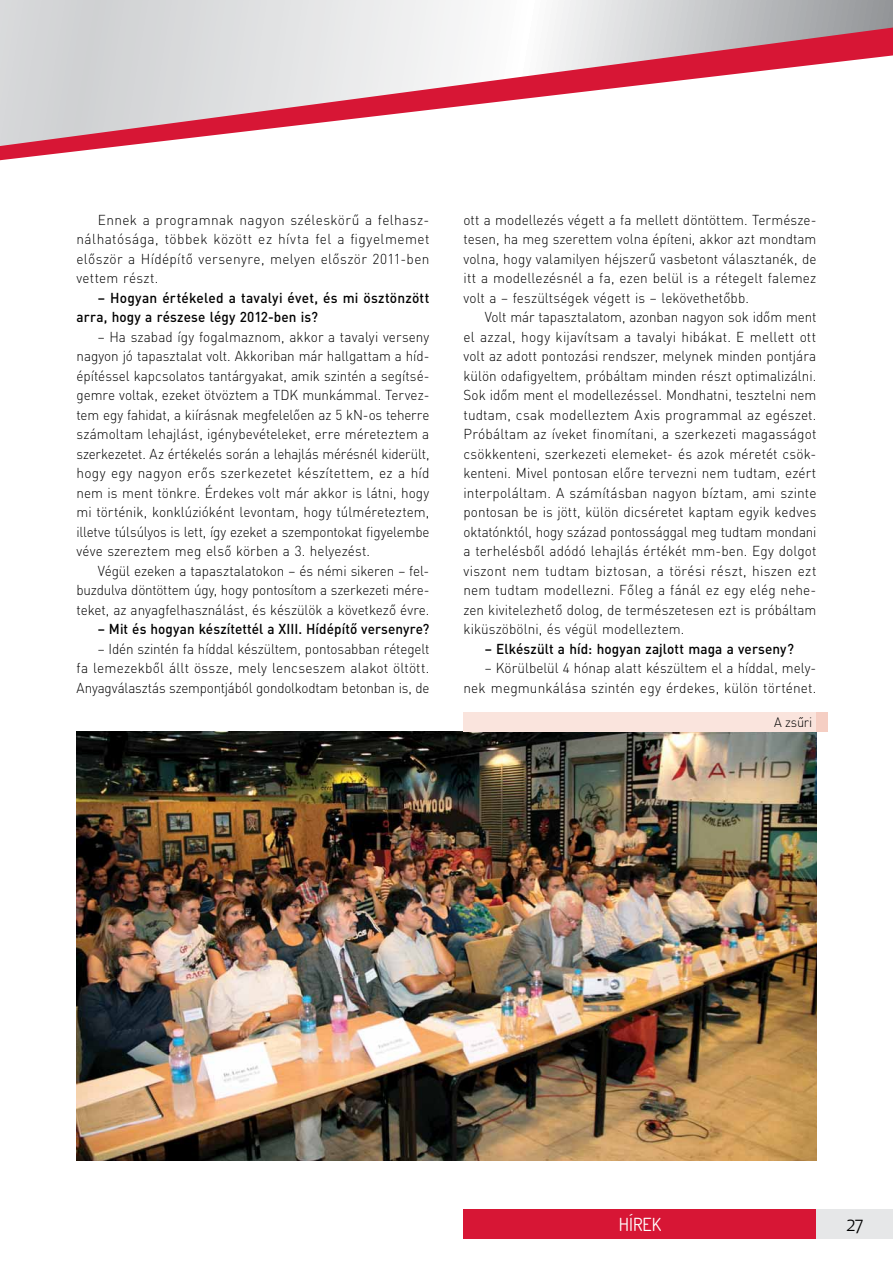
<style>
.page{position:relative;width:893px;height:1263px;background:#fff}
.page>*{position:absolute;margin:0;border:0;box-sizing:border-box;transform-origin:0 0}
.t1{font:18px "Terminal Dosis";color:#fff}
.t2{font:18px "Apex New";color:#000}
.t3{font:300 14.25px/19.5px "DIN Pro";letter-spacing:.005em;color:#000;text-align:justify;scale:.95 1}
.t4{font:300 14.25px/19.5px "DIN Pro";letter-spacing:.005em;color:#000;text-align:justify;scale:.94 1}
.t5{font:300 14.25px/19.5px "DIN Pro";letter-spacing:.005em;color:#000;text-align:justify;scale:.96 1}
.t6{font:500 14.25px "DIN Pro";letter-spacing:.01em;color:#000;scale:.95 1}
.t7{font:500 14.25px/19.5px "DIN Pro";letter-spacing:.01em;color:#000;scale:.96 1}
.t8{font:300 13.5px "DIN Pro";letter-spacing:-.015em;color:#000;scale:.95 1}
</style>
<div class="page">
<svg style="left:0;top:0;width:893px;height:161px"></svg>
<div style="left:463px;top:1209px;width:353px;height:30px;background:#d71635"></div>
<div style="left:816px;top:1209px;width:77px;height:30px;background:#e6e7e8"></div>
<img style="left:77px;top:732px;width:739px;height:429px">
<div style="left:816px;top:712px;width:12px;height:20px;background:#f5cec3"></div>
<div style="left:463px;top:712px;width:353px;height:20px;background:#fae4dd"></div>
<p class="t5" style="left:77px;top:212px;width:369px;text-indent:21px">Ennek a programnak nagyon széleskörű a felhasz&shy;nálhatósága, többek között ez hívta fel a figyelmemet először a Hídépítő versenyre, melyen először 2011-ben vettem részt.</p>
<p class="t7" style="left:77px;top:289px;width:369px;text-indent:21px">– Hogyan értékeled a tavalyi évet, és mi ösztönzött arra, hogy a részese légy 2012-ben is?</p>
<p class="t3" style="left:77px;top:329px;width:373px;text-indent:21px">– Ha szabad így fogalmaznom, akkor a tavalyi verseny nagyon jó tapasztalat volt. Akkoriban már hallgattam a híd&shy;építéssel kapcsolatos tantárgyakat, amik szintén a segítsé&shy;gemre voltak, ezeket ötvöztem a TDK munkámmal. Tervez&shy;tem egy fahidat, a kiírásnak megfelelően az 5 kN-os teherre számoltam lehajlást, igénybevételeket, erre méreteztem a szerkezetet. Az értékelés során a lehajlás mérésnél kiderült, hogy egy nagyon erős szerkezetet készítettem, ez a híd nem is ment tönkre. Érdekes volt már akkor is látni, hogy mi történik, konklúzióként levontam, hogy túlméreteztem, illetve túlsúlyos is lett, így ezeket a szempontokat figyelembe véve szereztem meg első körben a 3. helyezést.</p>
<p class="t3" style="left:77px;top:563px;width:373px;text-indent:21px">Végül ezeken a tapasztalatokon – és némi sikeren – fel&shy;buzdulva döntöttem úgy, hogy pontosítom a szerkezeti mére&shy;teket, az anyagfelhasználást, és készülök a következő évre.</p>
<p class="t6" style="left:98px;top:624px;width:351px">– Mit és hogyan készítettél a XIII. Hídépítő versenyre?</p>
<p class="t4" style="left:77px;top:641px;width:377px;text-indent:21px">– Idén szintén fa híddal készültem, pontosabban rétegelt fa lemezekből állt össze, mely lencseszem alakot öltött.<br>Anyagválasztás szempontjából gondolkodtam betonban is, de</p>
<p class="t3" style="left:463px;top:212px;width:373px">ott a modellezés végett a fa mellett döntöttem. Természe&shy;tesen, ha meg szerettem volna építeni, akkor azt mondtam volna, hogy valamilyen héjszerű vasbetont választanék, de itt a modellezésnél a fa, ezen belül is a rétegelt falemez volt a – feszültségek végett is – lekövethetőbb.</p>
<p class="t4" style="left:463px;top:309px;width:377px;text-indent:21px">Volt már tapasztalatom, azonban nagyon sok időm ment el azzal, hogy kijavítsam a tavalyi hibákat. E mellett ott volt az adott pontozási rendszer, melynek minden pontjára külön odafigyeltem, próbáltam minden részt optimalizálni.<br>Sok időm ment el modellezéssel. Mondhatni, tesztelni nem tudtam, csak modelleztem Axis programmal az egészet.<br>Próbáltam az íveket finomítani, a szerkezeti magasságot csökkenteni, szerkezeti elemeket- és azok méretét csök&shy;kenteni. Mivel pontosan előre tervezni nem tudtam, ezért interpoláltam. A számításban nagyon bíztam, ami szinte pontosan be is jött, külön dicséretet kaptam egyik kedves oktatónktól, hogy század pontossággal meg tudtam mondani a terhelésből adódó lehajlás értékét mm-ben. Egy dolgot viszont nem tudtam biztosan, a törési részt, hiszen ezt nem tudtam modellezni. Főleg a fánál ez egy elég nehe&shy;zen kivitelezhető dolog, de természetesen ezt is próbáltam kiküszöbölni, és végül modelleztem.</p>
<p class="t6" style="left:485px;top:644px;width:327px">– Elkészült a híd: hogyan zajlott maga a verseny?</p>
<p class="t3" style="left:463px;top:660px;width:373px;text-align:right">– Körülbelül 4 hónap alatt készültem el a híddal, mely&shy;nek megmunkálása szintén egy érdekes, külön történet.</p>
<p class="t8" style="left:774px;top:717px;width:42px">A zsűri</p>
<p class="t1" style="left:619px;top:1212px;width:44px">HÍREK</p>
<p class="t2" style="left:846px;top:1217px;width:18px">27</p>
</div>
